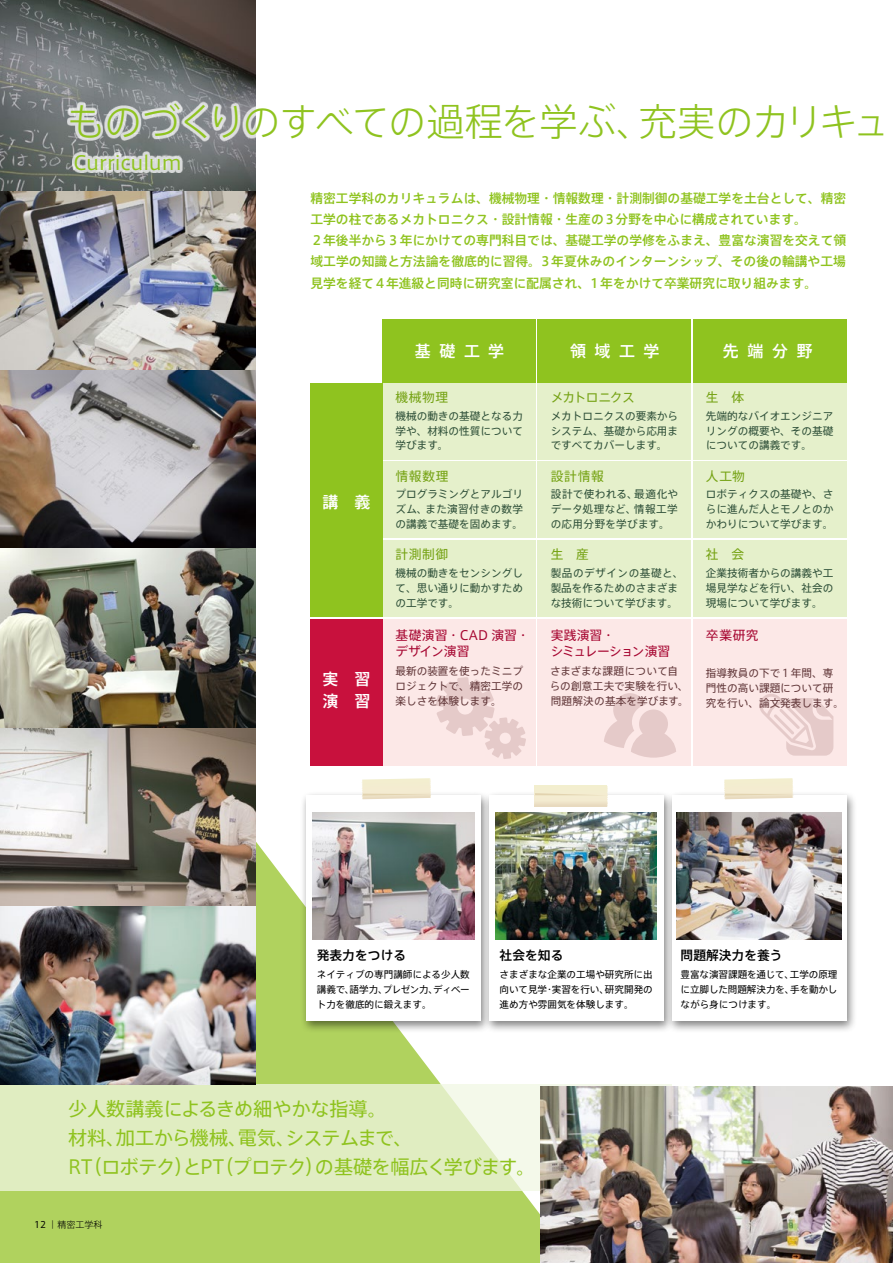
<style>
.page{position:relative;width:893px;height:1263px;background:#fff}
.page>*{position:absolute;margin:0;border:0;box-sizing:border-box;transform-origin:0 0}
.タイトル36Q{font:300 38.25px "Axis Std";letter-spacing:-.04em;color:#8fc31f}
.タイトルサブ18Q{font:19.2px "Axis Std";letter-spacing:-.02em;color:#8fc31f}
.タイトルサブ18Q-2{font:19.2px "Axis Std";letter-spacing:-.045em;color:#8fc31f}
.タイトルサブ_e{font:19.2px "Axis Latin Pro";letter-spacing:-.01em;color:#8fc31f}
.t1{font:500 15.9px/22.4px "Axis Std";letter-spacing:.54em;color:#fff}
.リード{font:500 12.75px/21.3px "Axis Std";color:#8fc31f}
.t2{font:12.75px "Axis Std";letter-spacing:.045em;color:#76a315}
.t3{font:12.75px/15.9px "Axis Std";letter-spacing:.01em;color:#a60530}
.本文12Q{font:500 12.75px "Axis Std";color:#000}
.t4{font:12.75px/15.9px "Axis Std";letter-spacing:-.035em;color:#a60530}
.t5{font:12.75px "Axis Std";letter-spacing:-.07em;color:#76a315}
.t6{font:10.65px/14.9px "Axis Std";color:#2f5039;text-align:justify}
.t7{font:10.65px/14.9px "Axis Std";color:#62383a}
.t8{font:10.65px/14.9px "Axis Std";letter-spacing:.02em;color:#62383a}
.キャプション9Q{font:9.6px/14.9px "Axis Std";color:#000;text-align:justify}
.ページ番号{font:300 9px "Axis Std";color:#000}
.s1{font-weight:400}
</style>
<div class="page">
<svg style="left:0;top:506px;width:577px;height:757px;fill:#b0d25e"></svg>
<div style="left:300px;top:791px;width:191px;height:242px;background:#000;opacity:.5"></div>
<div style="left:306px;top:795px;width:174px;height:225px;background:#fff"></div>
<div style="left:482px;top:791px;width:192px;height:242px;background:#000;opacity:.5"></div>
<div style="left:489px;top:795px;width:174px;height:225px;background:#fff"></div>
<svg style="left:0;top:1084px;width:672px;height:107px;background:#e1edc5"></svg>
<img style="left:0;top:0;width:255px;height:1084px">
<img style="left:540px;top:1086px;width:353px;height:177px">
<div style="left:693px;top:619px;width:153px;height:146px;background:#fce8e7"></div>
<div style="left:538px;top:619px;width:153px;height:146px;background:#fce8e7"></div>
<div style="left:383px;top:619px;width:153px;height:146px;background:#fce8e7"></div>
<div style="left:693px;top:383px;width:153px;height:76px;background:#e5f0cb"></div>
<div style="left:538px;top:383px;width:153px;height:76px;background:#e5f0cb"></div>
<div style="left:383px;top:383px;width:153px;height:76px;background:#e5f0cb"></div>
<div style="left:693px;top:461px;width:153px;height:77px;background:#e5f0cb"></div>
<div style="left:538px;top:461px;width:153px;height:77px;background:#e5f0cb"></div>
<div style="left:383px;top:461px;width:153px;height:77px;background:#e5f0cb"></div>
<div style="left:693px;top:540px;width:153px;height:77px;background:#e5f0cb"></div>
<div style="left:538px;top:540px;width:153px;height:77px;background:#e5f0cb"></div>
<div style="left:383px;top:540px;width:153px;height:77px;background:#e5f0cb"></div>
<div style="left:310px;top:619px;width:73px;height:146px;background:#c8113d"></div>
<div style="left:310px;top:383px;width:73px;height:234px;background:#8fc31f"></div>
<div style="left:693px;top:319px;width:153px;height:64px;background:#8fc31f"></div>
<div style="left:538px;top:319px;width:153px;height:64px;background:#8fc31f"></div>
<div style="left:383px;top:319px;width:153px;height:64px;background:#8fc31f"></div>
<svg style="left:436px;top:677px;width:90px;height:82px"></svg>
<svg style="left:759px;top:694px;width:74px;height:62px"></svg>
<svg style="left:604px;top:693px;width:72px;height:65px"></svg>
<img style="left:313px;top:812px;width:161px;height:128px">
<img style="left:495px;top:812px;width:162px;height:128px">
<div style="left:665px;top:791px;width:191px;height:242px;background:#000;opacity:.5"></div>
<div style="left:672px;top:795px;width:174px;height:225px;background:#fff"></div>
<img style="left:676px;top:812px;width:166px;height:128px">
<div style="left:67px;top:100px;width:826px;height:42px;background:#fff;opacity:.75"></div>
<div style="left:72px;top:151px;width:111px;height:22px;background:#fff;opacity:.75"></div>
<svg style="left:534px;top:786px;width:74px;height:21px;background:#f0e7cb"></svg>
<svg style="left:361px;top:778px;width:70px;height:21px"></svg>
<svg style="left:724px;top:778px;width:70px;height:21px"></svg>
<p class="タイトル36Q" style="left:68px;top:93px;width:824px">ものづくりのすべての過程を学ぶ、充実のカリキュ</p>
<p class="タイトルサブ_e" style="left:73px;top:151px;width:110px">Curriculum</p>
<p class="リード" style="left:310px;top:186px;width:537px">精密工学科のカリキュラムは、機械物理・情報数理・計測制御の基礎工学を土台として、精密工学の柱であるメカトロニクス・設計情報・生産の3分野を中心に構成されています。</p>
<p class="リード" style="left:310px;top:229px;width:537px;text-align:justify">２年後半から３年にかけての専門科目では、基礎工学の学修をふまえ、豊富な演習を交えて領域工学の知識と方法論を徹底的に習得。3年夏休みのインターンシップ、その後の輪講や工場見学を経て4年進級と同時に研究室に配属され、1年をかけて卒業研究に取り組みます。</p>
<p class="t1" style="left:323px;top:490px;width:49px">講　義</p>
<p class="t1" style="left:323px;top:666px;width:49px">実　習演　習</p>
<p class="t1" style="left:415px;top:339px;width:91px">基礎工学</p>
<p class="t1" style="left:570px;top:339px;width:91px">領域工学</p>
<p class="t1" style="left:723px;top:339px;width:91px">先端分野</p>
<p class="t2" style="left:395px;top:387px;width:54px">機械物理</p>
<p class="t2" style="left:706px;top:388px;width:40px">生　体</p>
<p class="t5" style="left:551px;top:387px;width:86px">メカトロニクス</p>
<p class="t6" style="left:395px;top:408px;width:129px">機械の動きの基礎となる力学や、材料の性質について学びます。</p>
<p class="t6" style="left:395px;top:486px;width:129px">プログラミングとアルゴリズム、また演習付きの数学の講義で基礎を固めます。</p>
<p class="t6" style="left:395px;top:565px;width:129px">機械の動きをセンシングして、思い通りに動かすための工学です。</p>
<p class="t2" style="left:395px;top:466px;width:55px">情報数理</p>
<p class="t2" style="left:395px;top:545px;width:54px">計測制御</p>
<p class="t6" style="left:551px;top:408px;width:129px">メカトロニクスの要素からシステム、基礎から応用まですべてカバーします。</p>
<p class="t6" style="left:551px;top:486px;width:129px">設計で使われる、最適化やデータ処理など、情報工学の応用分野を学びます。</p>
<p class="t6" style="left:551px;top:565px;width:134px;text-align:left">製品のデザインの基礎と、製品を作るためのさまざまな技術について学びます。</p>
<p class="t2" style="left:551px;top:466px;width:55px">設計情報</p>
<p class="t2" style="left:551px;top:545px;width:40px">生　産</p>
<p class="t6" style="left:706px;top:408px;width:129px">先端的なバイオエンジニアリングの概要や、その基礎についての講義です。</p>
<p class="t6" style="left:706px;top:486px;width:129px">ロボティクスの基礎や、さらに進んだ人とモノとのかかわりについて学びます。</p>
<p class="t6" style="left:706px;top:565px;width:129px">企業技術者からの講義や工場見学などを行い、社会の現場について学びます。</p>
<p class="t2" style="left:706px;top:466px;width:41px">人工物</p>
<p class="t2" style="left:706px;top:545px;width:40px">社　会</p>
<p class="t3" style="left:395px;top:626px;width:136px">基礎演習・CAD 演習・デザイン演習</p>
<p class="t4" style="left:551px;top:626px;width:121px">実践演習・<br>シミュレーション演習</p>
<p class="t3" style="left:706px;top:626px;width:54px">卒業研究</p>
<p class="t7" style="left:395px;top:663px;width:129px;text-align:justify">最新の装置を使ったミニプロジェクトで、精密工学の楽しさを体験します。</p>
<p class="t8" style="left:550px;top:663px;width:140px">さまざまな課題について自らの創意工夫で実験を行い、問題解決の基本を学びます。</p>
<p class="t7" style="left:706px;top:665px;width:140px">指導教員の下で１年間、専門性の高い課題について研究を行い、論文発表します。</p>
<p class="本文12Q" style="left:317px;top:945px;width:91px">発表力をつける</p>
<p class="本文12Q" style="left:500px;top:945px;width:65px">社会を知る</p>
<p class="キャプション9Q" style="left:317px;top:966px;width:155px">ネイティブの専門講師による少人数講義で、語学力、プレゼン力、ディベート力を徹底的に鍛えます。</p>
<p class="キャプション9Q" style="left:500px;top:966px;width:155px">さまざまな企業の工場や研究所に出向いて見学・実習を行い、研究開発の進め方や雰囲気を体験します。</p>
<p class="本文12Q" style="left:681px;top:945px;width:104px">問題解決力を養う</p>
<p class="キャプション9Q" style="left:681px;top:966px;width:158px">豊富な演習課題を通じて、工学の原理に立脚した問題解決力を、手を動かしながら身につけます。</p>
<p class="タイトルサブ18Q" style="left:68px;top:1094px;width:320px">少人数講義によるきめ細やかな指導。</p>
<p class="タイトルサブ18Q-2" style="left:68px;top:1123px;width:346px">材料、加工から機械、電気、システムまで、</p>
<p class="タイトルサブ18Q" style="left:68px;top:1152px;width:469px">RT（ロボテク）とPT（プロテク）の基礎を幅広く学びます。</p>
<p class="ページ番号" style="left:34px;top:1218px;width:70px"><span class="s1">12</span> ｜精密工学科</p>
</div>
